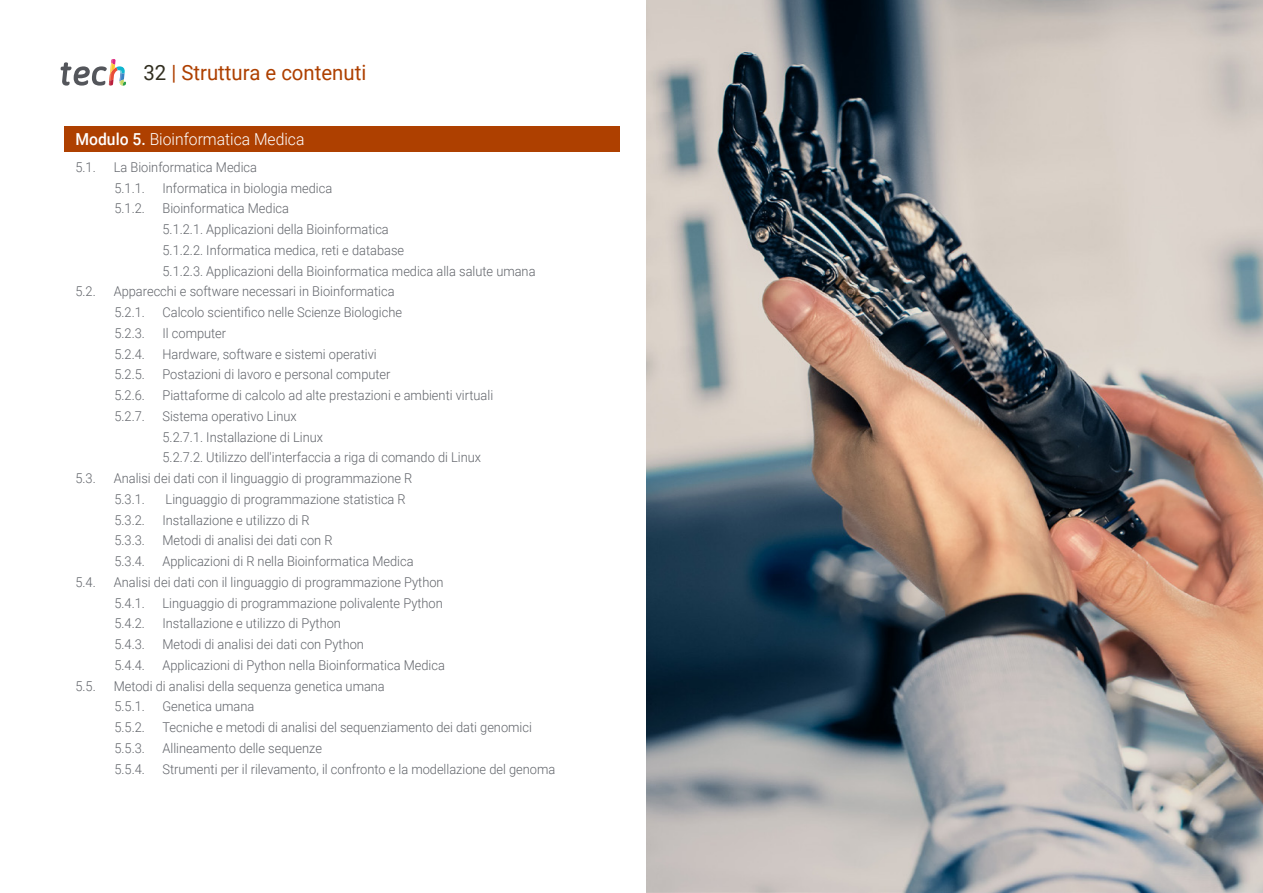
<style>
.page{position:relative;width:1263px;height:893px;background:#fff}
.page>*{position:absolute;margin:0;border:0;box-sizing:border-box;transform-origin:0 0}
.t1{font:21px "Roboto";color:#ae4000}
.t2{font:300 16.5px "Roboto";color:#fff;scale:.95 1}
.t3{font:300 13.5px/20.7px "Roboto";color:#61646a;scale:.95 1}
.s1{color:#312e20}
.s2{font-weight:500}
</style>
<div class="page">
<svg style="left:61px;top:59px;width:65px;height:27px"></svg>
<div style="left:64px;top:126px;width:556px;height:25px;background:#ae4000"></div>
<img style="left:646px;top:0;width:617px;height:893px">
<h1 class="t1" style="left:144px;top:57px;width:224px"><span class="s1">32</span> | Struttura e contenuti</h1>
<p class="t2" style="left:75px;top:127px;width:242px"><span class="s2">Modulo 5.</span> Bioinformatica Medica</p>
<p class="t3" style="left:75px;top:156px;width:23px">5.1.</p>
<p class="t3" style="left:114px;top:156px;width:152px">La Bioinformatica Medica<br>5.1.1.</p>
<p class="t3" style="left:162px;top:177px;width:180px">Informatica in biologia medica</p>
<p class="t3" style="left:114px;top:198px;width:34px">5.1.2.</p>
<p class="t3" style="left:162px;top:198px;width:394px">Bioinformatica Medica<br>5.1.2.1. Applicazioni della Bioinformatica<br>5.1.2.2. Informatica medica, reti e database<br>5.1.2.3. Applicazioni della Bioinformatica medica alla salute umana</p>
<p class="t3" style="left:75px;top:281px;width:23px">5.2.</p>
<p class="t3" style="left:114px;top:281px;width:297px">Apparecchi e software necessari in Bioinformatica<br>5.2.1.</p>
<p class="t3" style="left:162px;top:302px;width:254px">Calcolo scientifico nelle Scienze Biologiche</p>
<p class="t3" style="left:114px;top:322px;width:34px">5.2.3.</p>
<p class="t3" style="left:162px;top:322px;width:69px">Il computer</p>
<p class="t3" style="left:114px;top:343px;width:34px">5.2.4.</p>
<p class="t3" style="left:162px;top:343px;width:227px">Hardware, software e sistemi operativi</p>
<p class="t3" style="left:114px;top:364px;width:34px">5.2.5.</p>
<p class="t3" style="left:162px;top:364px;width:242px">Postazioni di lavoro e personal computer</p>
<p class="t3" style="left:114px;top:385px;width:34px">5.2.6.</p>
<p class="t3" style="left:162px;top:385px;width:350px">Piattaforme di calcolo ad alte prestazioni e ambienti virtuali</p>
<p class="t3" style="left:114px;top:405px;width:34px">5.2.7.</p>
<p class="t3" style="left:162px;top:405px;width:337px">Sistema operativo Linux<br>5.2.7.1. Installazione di Linux<br>5.2.7.2. Utilizzo dell'interfaccia a riga di comando di Linux</p>
<p class="t3" style="left:75px;top:468px;width:23px">5.3.</p>
<p class="t3" style="left:114px;top:468px;width:316px">Analisi dei dati con il linguaggio di programmazione R<br>5.3.1.</p>
<p class="t3" style="left:166px;top:488px;width:254px">Linguaggio di programmazione statistica R</p>
<p class="t3" style="left:114px;top:509px;width:34px">5.3.2.</p>
<p class="t3" style="left:162px;top:509px;width:156px">Installazione e utilizzo di R</p>
<p class="t3" style="left:114px;top:530px;width:34px">5.3.3.</p>
<p class="t3" style="left:162px;top:530px;width:181px">Metodi di analisi dei dati con R</p>
<p class="t3" style="left:114px;top:551px;width:34px">5.3.4.</p>
<p class="t3" style="left:162px;top:551px;width:266px">Applicazioni di R nella Bioinformatica Medica</p>
<p class="t3" style="left:75px;top:571px;width:23px">5.4.</p>
<p class="t3" style="left:114px;top:571px;width:349px">Analisi dei dati con il linguaggio di programmazione Python<br>5.4.1.</p>
<p class="t3" style="left:162px;top:592px;width:297px">Linguaggio di programmazione polivalente Python</p>
<p class="t3" style="left:114px;top:613px;width:34px">5.4.2.</p>
<p class="t3" style="left:162px;top:613px;width:189px">Installazione e utilizzo di Python</p>
<p class="t3" style="left:114px;top:634px;width:34px">5.4.3.</p>
<p class="t3" style="left:162px;top:634px;width:214px">Metodi di analisi dei dati con Python</p>
<p class="t3" style="left:114px;top:654px;width:34px">5.4.4.</p>
<p class="t3" style="left:162px;top:654px;width:299px">Applicazioni di Python nella Bioinformatica Medica</p>
<p class="t3" style="left:75px;top:675px;width:23px">5.5.</p>
<p class="t3" style="left:114px;top:675px;width:287px">Metodi di analisi della sequenza genetica umana<br>5.5.1.</p>
<p class="t3" style="left:162px;top:696px;width:98px">Genetica umana</p>
<p class="t3" style="left:114px;top:717px;width:34px">5.5.2.</p>
<p class="t3" style="left:162px;top:717px;width:390px">Tecniche e metodi di analisi del sequenziamento dei dati genomici</p>
<p class="t3" style="left:114px;top:737px;width:34px">5.5.3.</p>
<p class="t3" style="left:162px;top:737px;width:169px">Allineamento delle sequenze</p>
<p class="t3" style="left:114px;top:758px;width:34px">5.5.4.</p>
<p class="t3" style="left:162px;top:758px;width:415px">Strumenti per il rilevamento, il confronto e la modellazione del genoma</p>
</div>
